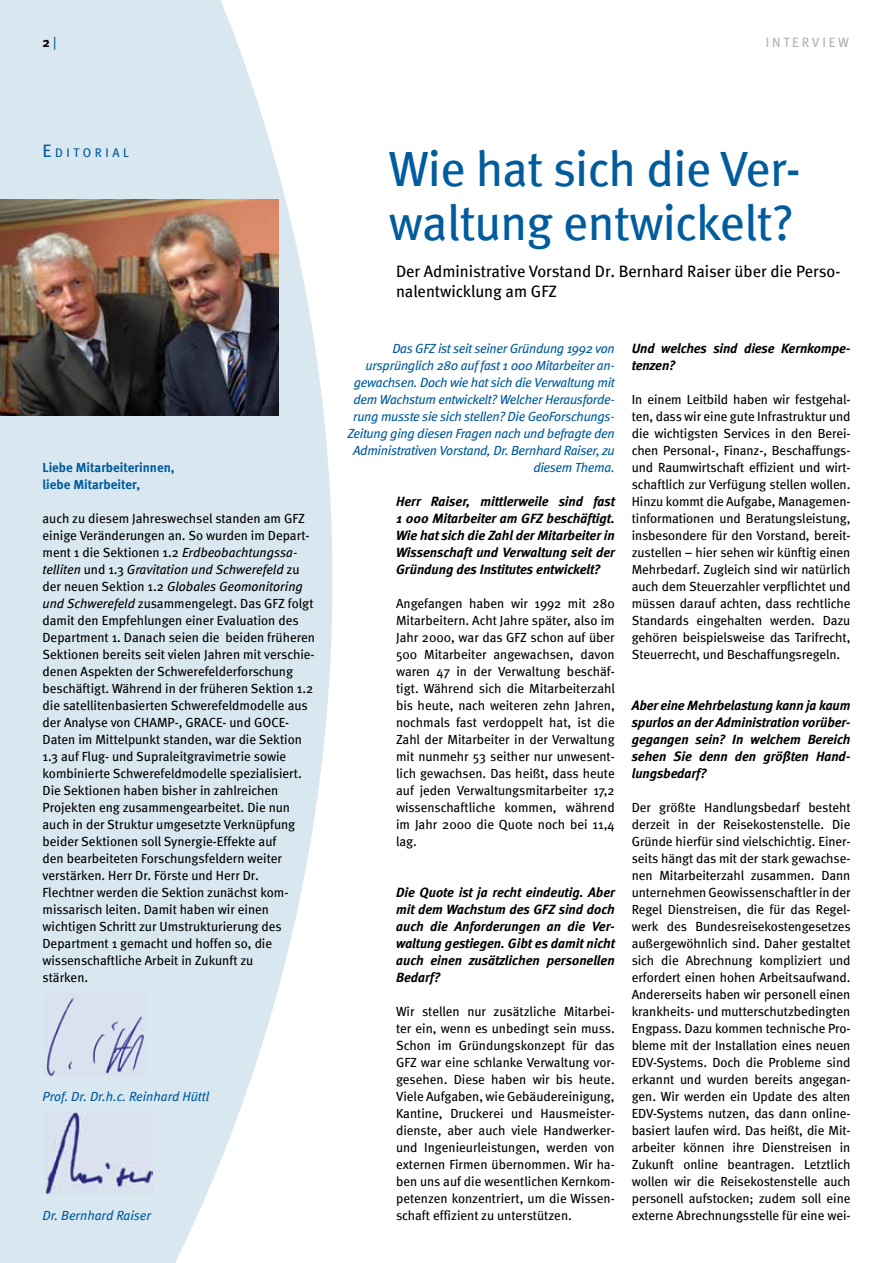
<style>
.page{position:relative;width:893px;height:1263px;background:#fff}
.page>*{position:absolute;margin:0;border:0;box-sizing:border-box;transform-origin:0 0}
.t1{font:49.5px/54px "Meta";letter-spacing:-.01em;color:#005c9d}
.t2{font:16.5px/19.8px "Meta";color:#000}
.t3{font:italic 700 13.5px/17px "Meta";letter-spacing:-.005em;color:#000;text-align:justify}
.t4{font:13.5px "Meta";letter-spacing:.2em;color:#b1b3b4}
.t5{font:700 13.5px "Meta";color:#000}
.t6{font:13.2px/17px "Meta";color:#000;text-align:justify}
.t7{font:italic 13.2px/17px "Meta";letter-spacing:-.02em;color:#005c9d;text-align:right}
.t8{font:italic 13.2px "Meta";color:#005c9d}
.t9{font:700 13.2px/17px "Meta";color:#005c9d}
.t10{font:12.6px "Meta";letter-spacing:.285em;color:#005c9d}
.s1{font-weight:400;color:#005c9d}
.s2{font-size:18px}
.s3{font-style:italic}
</style>
<div class="page">
<svg style="left:0;top:0;width:332px;height:1263px;fill:#d9e7f0"></svg>
<img style="left:0;top:199px;width:278px;height:217px">
<img style="left:44px;top:993px;width:102px;height:83px">
<img style="left:44px;top:1111px;width:108px;height:82px">
<p class="t5" style="left:43px;top:34px;width:15px">2 <span class="s1">|</span></p>
<p class="t4" style="left:766px;top:34px;width:85px">INTERVIEW</p>
<p class="t10" style="left:43px;top:145px;width:88px"><span class="s2">E</span> DITORIAL</p>
<p class="t9" style="left:43px;top:459px;width:134px">Liebe Mitarbeiterinnen, liebe Mitarbeiter,</p>
<p class="t6" style="left:43px;top:510px;width:274px;text-align:left">auch zu diesem Jahreswechsel standen am GFZ einige Veränderungen an. So wurden im Depart&shy;ment 1 die Sektionen 1.2 <span class="s3">Erdbeobachtungssa&shy;telliten</span> und 1.3 <span class="s3">Gravitation und Schwerefeld</span> zu der neuen Sektion 1.2 <span class="s3">Globales Geomonitoring und Schwerefeld</span> zusammengelegt. Das GFZ folgt damit den Empfehlungen einer Evaluation des Department 1. Danach seien die beiden früheren Sektionen bereits seit vielen Jahren mit verschie&shy;denen Aspekten der Schwerefelderforschung beschäftigt. Während in der früheren Sektion 1.2 die satellitenbasierten Schwerefeldmodelle aus der Analyse von CHAMP-, GRACE- und GOCE-Daten im Mittelpunkt standen, war die Sektion 1.3 auf Flug- und Supraleitgravimetrie sowie kombinierte Schwerefeldmodelle spezialisiert.<br>Die Sektionen haben bisher in zahlreichen Projekten eng zusammengearbeitet. Die nun auch in der Struktur umgesetzte Verknüpfung beider Sektionen soll Synergie-Effekte auf<br>den bearbeiteten Forschungsfeldern weiter verstärken. Herr Dr. Förste und Herr Dr.<br>Flechtner werden die Sektion zunächst kom&shy;missarisch leiten. Damit haben wir einen wichtigen Schritt zur Umstrukturierung des Department 1 gemacht und hoffen so, die wissenschaftliche Arbeit in Zukunft zu<br>stärken.</p>
<p class="t8" style="left:43px;top:1089px;width:168px">Prof. Dr. Dr.h.c. Reinhard Hüttl</p>
<p class="t8" style="left:43px;top:1208px;width:110px">Dr. Bernhard Raiser</p>
<h1 class="t1" style="left:389px;top:142px;width:413px">Wie hat sich die Ver&shy;waltung entwickelt?</h1>
<p class="t2" style="left:396px;top:262px;width:446px">Der Administrative Vorstand Dr. Bernhard Raiser über die Perso&shy;nalentwicklung am GFZ</p>
<p class="t7" style="left:348px;top:340px;width:269px">Das GFZ ist seit seiner Gründung 1992 von ursprünglich 280 auf fast 1 000 Mitarbeiter an&shy;gewachsen. Doch wie hat sich die Verwaltung mit dem Wachstum entwickelt? Welcher Herausforde&shy;rung musste sie sich stellen? Die GeoForschungs-Zeitung ging diesen Fragen nach und befragte den Administrativen Vorstand, Dr. Bernhard Raiser, zu diesem Thema.</p>
<p class="t3" style="left:396px;top:493px;width:220px">Herr Raiser, mittlerweile sind fast 1 000 Mitarbeiter am GFZ beschäftigt.<br>Wie hat sich die Zahl der Mitarbeiter in Wissenschaft und Verwaltung seit der Gründung des Institutes entwickelt?</p>
<p class="t6" style="left:396px;top:595px;width:220px">Angefangen haben wir 1992 mit 280<br>Mitarbeitern. Acht Jahre später, also im Jahr 2000, war das GFZ schon auf über 500 Mitarbeiter angewachsen, davon waren 47 in der Verwaltung beschäf&shy;tigt. Während sich die Mitarbeiterzahl bis heute, nach weiteren zehn Jahren, nochmals fast verdoppelt hat, ist die Zahl der Mitarbeiter in der Verwaltung mit nunmehr 53 seither nur unwesent&shy;lich gewachsen. Das heißt, dass heute auf jeden Verwaltungsmitarbeiter 17,2 wissenschaftliche kommen, während im Jahr 2000 die Quote noch bei 11,4 lag.</p>
<p class="t3" style="left:396px;top:884px;width:220px">Die Quote ist ja recht eindeutig. Aber mit dem Wachstum des GFZ sind doch auch die Anforderungen an die Ver&shy;waltung gestiegen. Gibt es damit nicht auch einen zusätzlichen personellen Bedarf?</p>
<p class="t6" style="left:396px;top:1003px;width:220px">Wir stellen nur zusätzliche Mitarbei&shy;ter ein, wenn es unbedingt sein muss.<br>Schon im Gründungskonzept für das GFZ war eine schlanke Verwaltung vor&shy;gesehen. Diese haben wir bis heute.<br>Viele Aufgaben, wie Gebäudereinigung, Kantine, Druckerei und Hausmeister&shy;dienste, aber auch viele Handwerker&shy;und Ingenieurleistungen, werden von externen Firmen übernommen. Wir ha&shy;ben uns auf die wesentlichen Kernkom&shy;petenzen konzentriert, um die Wissen&shy;schaft effizient zu unterstützen.</p>
<p class="t3" style="left:632px;top:340px;width:220px">Und welches sind diese Kernkompe&shy;tenzen?</p>
<p class="t6" style="left:632px;top:391px;width:220px">In einem Leitbild haben wir festgehal&shy;ten, dass wir eine gute Infrastruktur und die wichtigsten Services in den Berei&shy;chen Personal-, Finanz-, Beschaffungs&shy;und Raumwirtschaft effizient und wirt&shy;schaftlich zur Verfügung stellen wollen.<br>Hinzu kommt die Aufgabe, Managemen&shy;tinformationen und Beratungsleistung, insbesondere für den Vorstand, bereit&shy;zustellen – hier sehen wir künftig einen Mehrbedarf. Zugleich sind wir natürlich auch dem Steuerzahler verpflichtet und müssen darauf achten, dass rechtliche Standards eingehalten werden. Dazu gehören beispielsweise das Tarifrecht, Steuerrecht, und Beschaffungsregeln.</p>
<p class="t3" style="left:632px;top:697px;width:220px">Aber eine Mehrbelastung kann ja kaum spurlos an der Administration vorüber&shy;gegangen sein? In welchem Bereich sehen Sie denn den größten Hand&shy;lungsbedarf?</p>
<p class="t6" style="left:632px;top:799px;width:220px">Der größte Handlungsbedarf besteht derzeit in der Reisekostenstelle. Die Gründe hierfür sind vielschichtig. Einer&shy;seits hängt das mit der stark gewachse&shy;nen Mitarbeiterzahl zusammen. Dann unternehmen Geowissenschaftler in der Regel Dienstreisen, die für das Regel&shy;werk des Bundesreisekostengesetzes außergewöhnlich sind. Daher gestaltet sich die Abrechnung kompliziert und erfordert einen hohen Arbeitsaufwand.<br>Andererseits haben wir personell einen krankheits- und mutterschutzbedingten Engpass. Dazu kommen technische Pro&shy;bleme mit der Installation eines neuen EDV-Systems. Doch die Probleme sind erkannt und wurden bereits angegan&shy;gen. Wir werden ein Update des alten EDV-Systems nutzen, das dann online&shy;basiert laufen wird. Das heißt, die Mit&shy;arbeiter können ihre Dienstreisen in Zukunft online beantragen. Letztlich wollen wir die Reisekostenstelle auch personell aufstocken; zudem soll eine externe Abrechnungsstelle für eine wei-</p>
</div>
